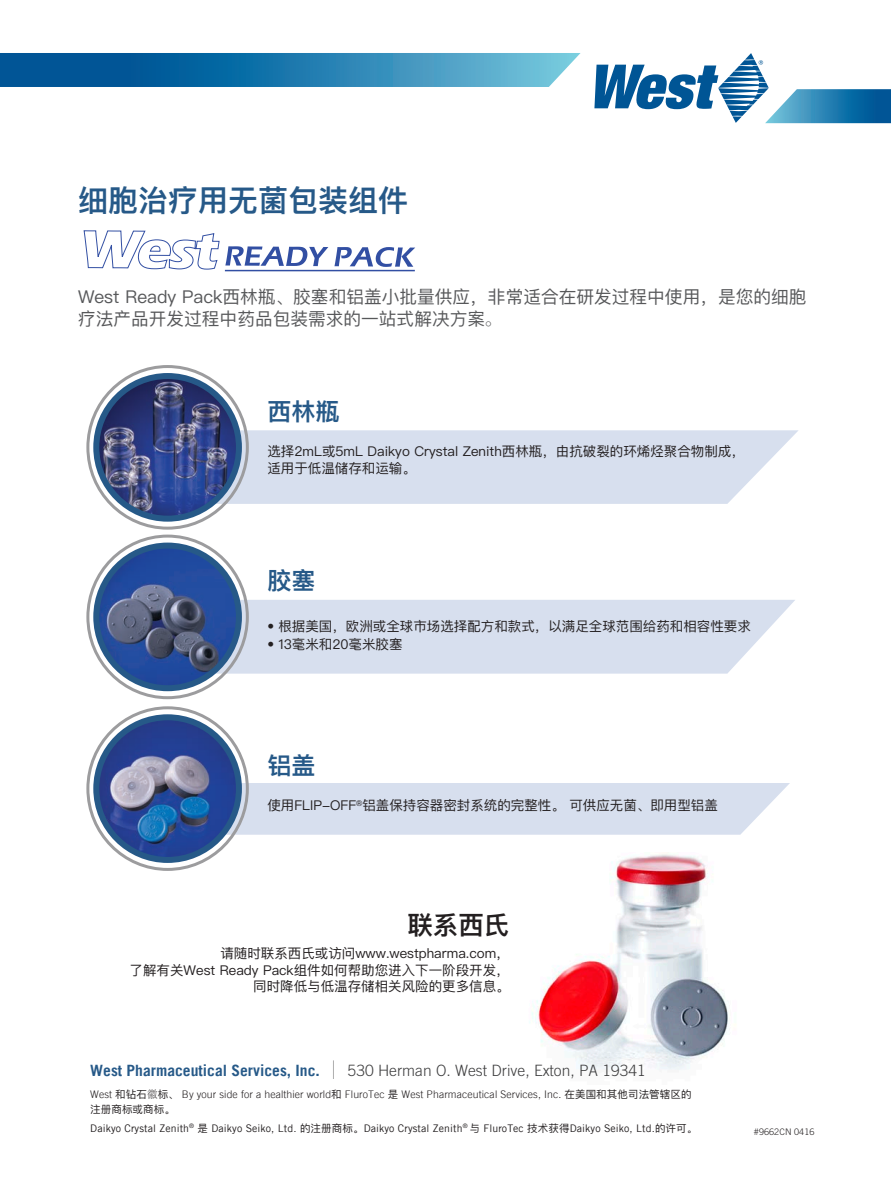
<style>
.page{position:relative;width:891px;height:1188px;background:#fff}
.page>*{position:absolute;margin:0;border:0;box-sizing:border-box;transform-origin:0 0}
.t1{font:600 30px "Ping Fang SC";color:#265988}
.t2{font:600 25.5px "Ping Fang SC";color:#231f20}
.t3{font:600 24px "Ping Fang SC";color:#265988}
.t4{font:17.7px/21.3px "Ping Fang SC";color:#57585a}
.t5{font:300 15.6px "Trade Gothic LT Std";color:#3e3e3f}
.t6{font:13.5px/16.6px "Ping Fang SC";color:#231f20}
.t7{font:300 10.5px/14.2px "Trade Gothic LT";letter-spacing:.01em;color:#231f20}
.t8{font:10.5px "Trade Gothic LT";letter-spacing:.01em;color:#231f20}
.t9{font:300 9px "Trade Gothic LT Std";letter-spacing:.01em;color:#231f20}
.s1{font-family:"Koz Min Pr 6 N"}
.s2{font-family:"Trade Gothic LT Std"}
.s3{font-family:"Trade Gothic LT";font-weight:700;color:#265988}
.s4{font-size:25.8px}
.s5{font-family:"Ping Fang SC";font-weight:400}
.s6{font-family:"Adobe Song Std"}
.s7{font-family:"Ping Fang SC"}
</style>
<div class="page">
<svg style="left:212px;top:430px;width:586px;height:74px;background:#d9e0ee"></svg>
<svg style="left:211px;top:600px;width:584px;height:74px;background:#d9e0ee"></svg>
<div style="left:222px;top:783px;width:568px;height:52px;background:#d7dfee"></div>
<img style="left:529px;top:854px;width:199px;height:217px">
<img style="left:96px;top:376px;width:143px;height:143px;border-radius:71px">
<div style="left:93px;top:373px;width:149px;height:149px;border:6px solid #265988;border-radius:50%"></div>
<div style="left:86px;top:365px;width:163px;height:165px;border:3px solid #9c9c9e;border-radius:50%"></div>
<img style="left:96px;top:717px;width:143px;height:143px;border-radius:71px">
<div style="left:93px;top:714px;width:149px;height:149px;border:6px solid #265988;border-radius:50%"></div>
<div style="left:86px;top:706px;width:163px;height:165px;border:3px solid #9c9c9e;border-radius:50%"></div>
<img style="left:96px;top:546px;width:143px;height:142px;border-radius:71px">
<div style="left:93px;top:543px;width:149px;height:148px;border:6px solid #265988;border-radius:50%"></div>
<div style="left:86px;top:535px;width:163px;height:164px;border:3px solid #9c9c9e;border-radius:50%"></div>
<svg style="left:84px;top:230px;width:244px;height:40px"></svg>
<svg style="left:334px;top:247px;width:81px;height:20px"></svg>
<hr style="left:225px;top:270px;width:190px;height:1px;background:#324fa3">
<svg style="left:0;top:53px;width:581px;height:34px;background:#2b80b1"></svg>
<svg style="left:594px;top:53px;width:297px;height:71px"></svg>
<p class="t1" style="left:78px;top:182px;width:332px">细胞治疗用无菌包装组件</p>
<p class="t4" style="left:78px;top:287px;width:730px">West Ready Pack西林瓶、胶塞和铝盖小批量供应，非常适合在研发过程中使用，是您的细胞疗法产品开发过程中药品包装需求的一站式解决方案<span class="s1">。</span></p>
<p class="t3" style="left:267px;top:396px;width:73px">西林瓶</p>
<p class="t6" style="left:267px;top:444px;width:479px">选择2mL或5mL Daikyo Crystal Zenith西林瓶，由抗破裂的环烯烃聚合物制成，适用于低温储存和运输。</p>
<p class="t3" style="left:267px;top:566px;width:49px">胶塞</p>
<p class="t6" style="left:267px;top:618px;width:485px"><span class="s2">•</span> 根据美国，欧洲或全球市场选择配方和款式，以满足全球范围给药和相容性要求</p>
<p class="t6" style="left:267px;top:636px;width:137px"><span class="s2">•</span> 13毫米和20毫米胶塞</p>
<p class="t3" style="left:267px;top:751px;width:49px">铝盖</p>
<p class="t6" style="left:267px;top:798px;width:452px">使用FLIP-OFF<sup>®</sup>铝盖保持容器密封系统的完整性。 可供应无菌、即用型铝盖</p>
<p class="t2" style="left:407px;top:909px;width:103px">联系西氏</p>
<p class="t6" style="left:130px;top:945px;width:382px;text-align:right">请随时联系西氏或访问www.westpharma.com，<br>了解有关West Ready Pack组件如何帮助您进入下一阶段开发，同时降低与低温存储相关风险的更多信息。</p>
<p class="t5" style="left:90px;top:1061px;width:557px"><span class="s3">West Pharmaceutical Services, Inc.</span> <span class="s4">I</span> 530 Herman O. West Drive, Exton, PA 19341</p>
<p class="t7" style="left:90px;top:1087px;width:603px">West <span class="s5">和钻石</span><span class="s6">徽</span><span class="s5">标、</span> By your side for a healthier world<span class="s5">和</span> FluroTec <span class="s5">是</span> West Pharmaceutical Services, Inc. <span class="s5">在美国和其他司法管辖区的注册商标或商标。</span></p>
<p class="t8" style="left:90px;top:1122px;width:609px">Daikyo Crystal Zenith<sup>®</sup> <span class="s7">是</span> Daikyo Seiko, Ltd. <span class="s7">的注册商标。</span>Daikyo Crystal Zenith<sup>®</sup> <span class="s7">与</span> FluroTec <span class="s7">技术获得</span>Daikyo Seiko, Ltd.<span class="s7">的许可。</span></p>
<p class="t9" style="left:754px;top:1127px;width:62px">#9662CN 0416</p>
</div>
